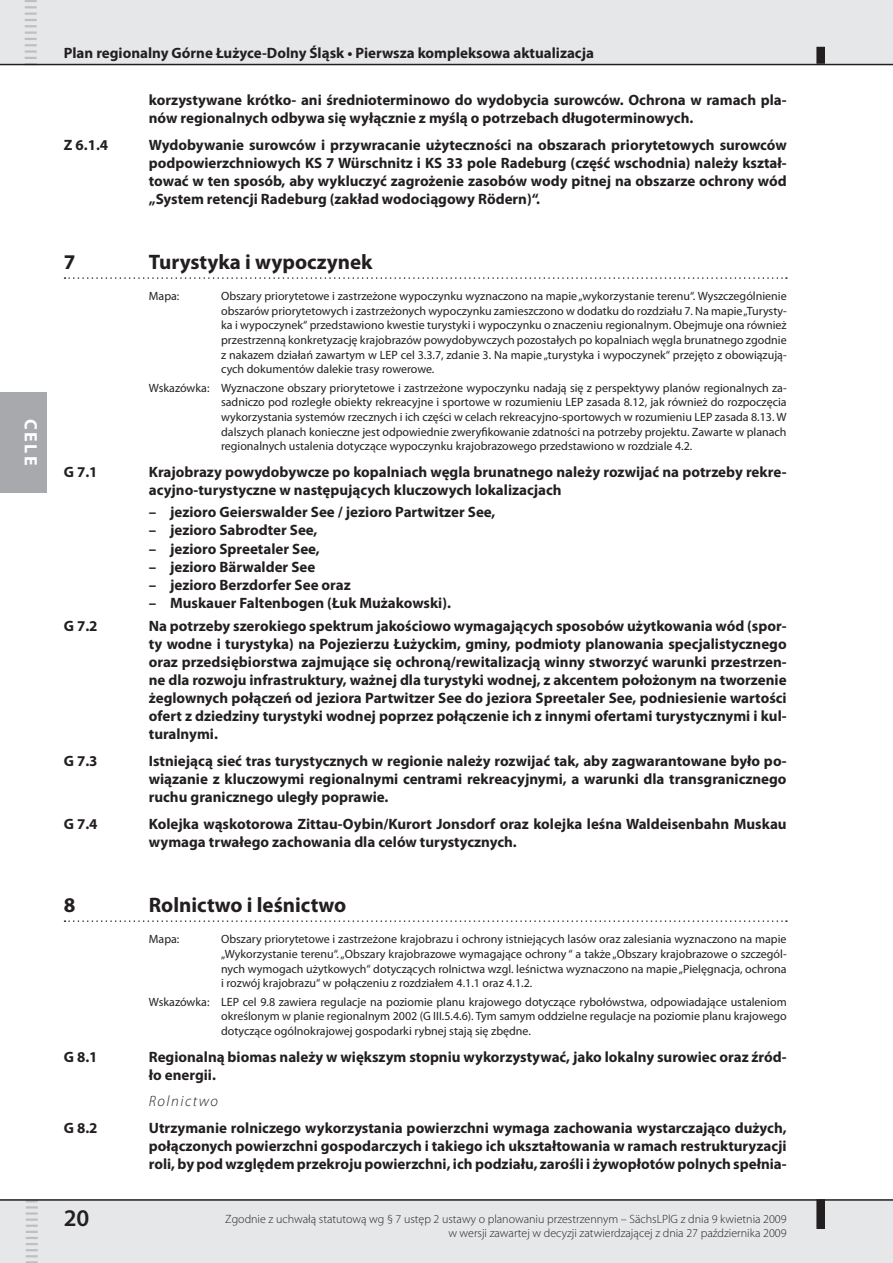
<style>
.page{position:relative;width:893px;height:1263px;background:#fff}
.page>*{position:absolute;margin:0;border:0;box-sizing:border-box;transform-origin:0 0}
.t1{font:600 24px "Myriad Pro";color:#231f20}
.t2{font:700 21px "Myriad Pro";color:#231f20}
.t3{font:700 18px "Myriad Pro";color:#fff}
.t4{font:700 15px/18.1px "Myriad Pro";color:#231f20}
.t5{font:italic 300 15px "Myriad Pro";letter-spacing:.1em;color:#231f20}
.t6{font:12px/14.5px "Myriad Pro";color:#231f20;text-align:justify}
.t7{font:300 12px/14.4px "Myriad Pro";color:#231f20;text-align:right}
</style>
<div class="page">
<div style="left:0;top:392px;width:47px;height:100px;background:#a8a9ad"></div>
<div style="left:0;top:0;width:893px;height:64px;background:#e6e7e9"></div>
<hr style="left:0;top:64px;width:893px;height:1px;background:#231f20">
<div style="left:817px;top:48px;width:7px;height:15px;background:#231f20"></div>
<div style="left:816px;top:47px;width:9px;height:17px;border:2px solid #231f20"></div>
<div style="left:0;top:1200px;width:893px;height:63px;background:#e6e7e9"></div>
<hr style="left:0;top:1199px;width:893px;height:2px;background:#231f20">
<div style="left:817px;top:1200px;width:7px;height:28px;background:#231f20"></div>
<div style="left:816px;top:1199px;width:9px;height:30px;border:2px solid #231f20"></div>
<svg style="left:25px;top:0;width:12px;height:64px"></svg>
<svg style="left:26px;top:1200px;width:12px;height:63px"></svg>
<svg style="left:65px;top:277px;width:722px;height:2px"></svg>
<svg style="left:65px;top:920px;width:722px;height:2px"></svg>
<p class="t3" style="left:43px;top:419px;width:48px;rotate:90deg">CELE</p>
<p class="t4" style="left:64px;top:43px;width:532px">Plan regionalny Górne Łużyce-Dolny Śląsk • Pierwsza kompleksowa aktualizacja</p>
<p class="t4" style="left:149px;top:90px;width:639px">korzystywane krótko- ani średnioterminowo do wydobycia surowców. Ochrona w ramach pla&shy;nów regionalnych odbywa się wyłącznie z myślą o potrzebach długoterminowych.</p>
<p class="t4" style="left:64px;top:135px;width:46px">Z 6.1.4</p>
<p class="t4" style="left:149px;top:135px;width:639px;text-align:justify">Wydobywanie surowców i przywracanie użyteczności na obszarach priorytetowych surowców podpowierzchniowych KS 7 Würschnitz i KS 33 pole Radeburg (część wschodnia) należy kształ&shy;tować w ten sposób, aby wykluczyć zagrożenie zasobów wody pitnej na obszarze ochrony wód „System retencji Radeburg (zakład wodociągowy Rödern)“.</p>
<h2 class="t2" style="left:64px;top:248px;width:13px">7</h2>
<h2 class="t2" style="left:149px;top:248px;width:225px">Turystyka i wypoczynek</h2>
<p class="t6" style="left:149px;top:289px;width:32px">Mapa:</p>
<p class="t6" style="left:221px;top:289px;width:567px">Obszary priorytetowe i zastrzeżone wypoczynku wyznaczono na mapie „wykorzystanie terenu“. Wyszczególnienie obszarów priorytetowych i zastrzeżonych wypoczynku zamieszczono w dodatku do rozdziału 7. Na mapie „Turysty&shy;ka i wypoczynek“ przedstawiono kwestie turystyki i wypoczynku o znaczeniu regionalnym. Obejmuje ona również przestrzenną konkretyzację krajobrazów powydobywczych pozostałych po kopalniach węgla brunatnego zgodnie z nakazem działań zawartym w LEP cel 3.3.7, zdanie 3. Na mapie „turystyka i wypoczynek“ przejęto z obowiązują&shy;cych dokumentów dalekie trasy rowerowe.</p>
<p class="t6" style="left:221px;top:380px;width:567px;text-indent:-72px">Wskazówka: Wyznaczone obszary priorytetowe i zastrzeżone wypoczynku nadają się z perspektywy planów regionalnych za&shy;sadniczo pod rozległe obiekty rekreacyjne i sportowe w rozumieniu LEP zasada 8.12, jak również do rozpoczęcia wykorzystania systemów rzecznych i ich części w celach rekreacyjno-sportowych w rozumieniu LEP zasada 8.13. W dalszych planach konieczne jest odpowiednie zweryfikowanie zdatności na potrzeby projektu. Zawarte w planach regionalnych ustalenia dotyczące wypoczynku krajobrazowego przedstawiono w rozdziale 4.2.</p>
<p class="t4" style="left:64px;top:462px;width:35px">G 7.1</p>
<p class="t4" style="left:149px;top:462px;width:639px">Krajobrazy powydobywcze po kopalniach węgla brunatnego należy rozwijać na potrzeby rekre&shy;acyjno-turystyczne w następujących kluczowych lokalizacjach</p>
<p class="t4" style="left:149px;top:503px;width:348px">– jezioro Geierswalder See / jezioro Partwitzer See,</p>
<p class="t4" style="left:149px;top:521px;width:170px">– jezioro Sabrodter See,</p>
<p class="t4" style="left:149px;top:539px;width:172px">– jezioro Spreetaler See,</p>
<p class="t4" style="left:149px;top:557px;width:168px">– jezioro Bärwalder See</p>
<p class="t4" style="left:149px;top:575px;width:203px">– jezioro Berzdorfer See oraz</p>
<p class="t4" style="left:149px;top:593px;width:304px">– Muskauer Faltenbogen (Łuk Mużakowski).</p>
<p class="t4" style="left:64px;top:616px;width:66px">G 7.2 N</p>
<p class="t4" style="left:149px;top:616px;width:639px;text-align:justify;text-indent:10px">a potrzeby szerokiego spektrum jakościowo wymagających sposobów użytkowania wód (spor&shy;ty wodne i turystyka) na Pojezierzu Łużyckim, gminy, podmioty planowania specjalistycznego oraz przedsiębiorstwa zajmujące się ochroną/rewitalizacją winny stworzyć warunki przestrzen&shy;ne dla rozwoju infrastruktury, ważnej dla turystyki wodnej, z akcentem położonym na tworzenie żeglownych połączeń od jeziora Partwitzer See do jeziora Spreetaler See, podniesienie wartości ofert z dziedziny turystyki wodnej poprzez połączenie ich z innymi ofertami turystycznymi i kul&shy;turalnymi.</p>
<p class="t4" style="left:64px;top:751px;width:35px">G 7.3</p>
<p class="t4" style="left:149px;top:751px;width:639px;text-align:justify">Istniejącą sieć tras turystycznych w regionie należy rozwijać tak, aby zagwarantowane było po&shy;wiązanie z kluczowymi regionalnymi centrami rekreacyjnymi, a warunki dla transgranicznego ruchu granicznego uległy poprawie.</p>
<p class="t4" style="left:64px;top:814px;width:35px">G 7.4</p>
<p class="t4" style="left:149px;top:814px;width:639px">Kolejka wąskotorowa Zittau-Oybin/Kurort Jonsdorf oraz kolejka leśna Waldeisenbahn Muskau wymaga trwałego zachowania dla celów turystycznych.</p>
<h2 class="t2" style="left:64px;top:891px;width:13px">8</h2>
<h2 class="t2" style="left:149px;top:891px;width:199px">Rolnictwo i leśnictwo</h2>
<p class="t6" style="left:149px;top:932px;width:32px">Mapa:</p>
<p class="t6" style="left:221px;top:932px;width:567px">Obszary priorytetowe i zastrzeżone krajobrazu i ochrony istniejących lasów oraz zalesiania wyznaczono na mapie „Wykorzystanie terenu“. „Obszary krajobrazowe wymagające ochrony “ a także „Obszary krajobrazowe o szczegól&shy;nych wymogach użytkowych“ dotyczących rolnictwa wzgl. leśnictwa wyznaczono na mapie „Pielęgnacja, ochrona i rozwój krajobrazu“ w połączeniu z rozdziałem 4.1.1 oraz 4.1.2.</p>
<p class="t6" style="left:221px;top:994px;width:567px;text-indent:-72px">Wskazówka: LEP cel 9.8 zawiera regulacje na poziomie planu krajowego dotyczące rybołówstwa, odpowiadające ustaleniom określonym w planie regionalnym 2002 (G III.5.4.6). Tym samym oddzielne regulacje na poziomie planu krajowego dotyczące ogólnokrajowej gospodarki rybnej stają się zbędne.</p>
<p class="t4" style="left:64px;top:1047px;width:35px">G 8.1</p>
<p class="t4" style="left:149px;top:1047px;width:639px">Regionalną biomas należy w większym stopniu wykorzystywać, jako lokalny surowiec oraz źród&shy;ło energii.</p>
<p class="t5" style="left:149px;top:1092px;width:71px">Rolnictwo</p>
<p class="t4" style="left:64px;top:1118px;width:35px">G 8.2</p>
<p class="t4" style="left:149px;top:1118px;width:639px;text-align:justify">Utrzymanie rolniczego wykorzystania powierzchni wymaga zachowania wystarczająco dużych, połączonych powierzchni gospodarczych i takiego ich ukształtowania w ramach restrukturyzacji roli, by pod względem przekroju powierzchni, ich podziału, zarośli i żywopłotów polnych spełnia-</p>
<h1 class="t1" style="left:64px;top:1202px;width:27px">20</h1>
<p class="t7" style="left:225px;top:1211px;width:563px">Zgodnie z uchwałą statutową wg § 7 ustęp 2 ustawy o planowaniu przestrzennym – SächsLPlG z dnia 9 kwietnia 2009 w wersji zawartej w decyzji zatwierdzającej z dnia 27 października 2009</p>
</div>
